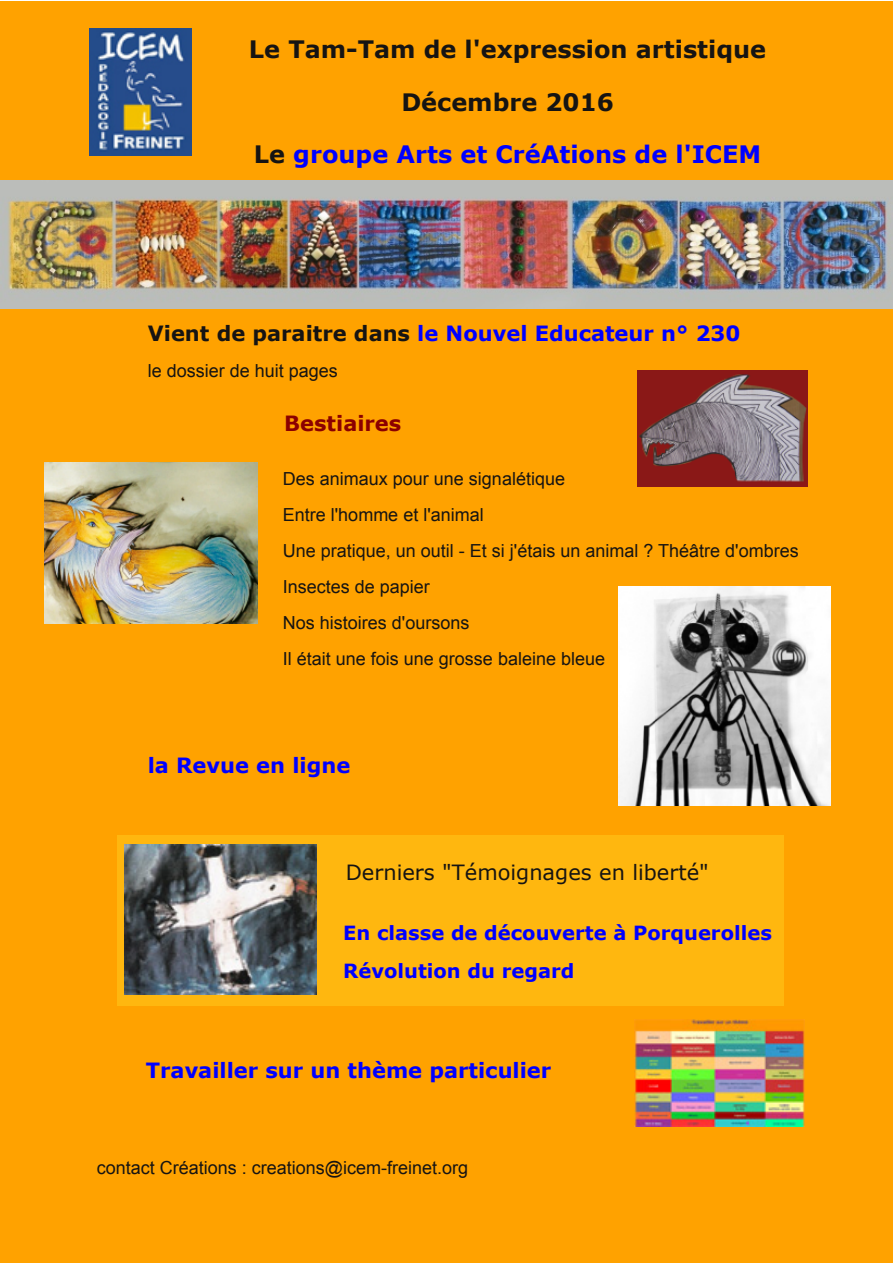
<style>
.page{position:relative;width:893px;height:1263px;background:#fff}
.page>*{position:absolute;margin:0;border:0;box-sizing:border-box;transform-origin:0 0}
.t1{font:700 24px/52.5px "Verdana";color:#161413;text-align:center}
.t2{font:700 21px "Verdana";color:#00f}
.t3{font:21px "Verdana";color:#161413}
.t4{font:700 21px "Verdana";color:#8b0000}
.t5{font:700 19.5px/37.5px "Verdana";color:#00f}
.t6{font:18px/36px "Arial";color:#161413}
.s1{color:#00f}
.s2{color:#161413}
</style>
<div class="page">
<div style="left:0;top:1px;width:893px;height:1262px;background:#ffa200"></div>
<img style="left:0;top:180px;width:893px;height:129px">
<img style="left:44px;top:463px;width:213px;height:161px">
<img style="left:89px;top:28px;width:102px;height:128px">
<img style="left:618px;top:587px;width:213px;height:219px">
<img style="left:637px;top:370px;width:170px;height:117px">
<div style="left:117px;top:835px;width:667px;height:171px;background:#ffb70f"></div>
<img style="left:125px;top:845px;width:192px;height:150px">
<img style="left:634px;top:1019px;width:170px;height:107px">
<h1 class="t1" style="left:249px;top:23px;width:519px">Le Tam-Tam de l'expression artistique<br>Décembre 2016<br>Le <span class="s1">groupe Arts et CréAtions de l'ICEM</span></h1>
<p class="t2" style="left:148px;top:320px;width:594px"><span class="s2">Vient de paraitre dans</span> le Nouvel Educateur n° 230</p>
<p class="t6" style="left:148px;top:353px;width:192px">le dossier de huit pages</p>
<p class="t4" style="left:284px;top:410px;width:119px">Bestiaires</p>
<p class="t6" style="left:283px;top:461px;width:517px">Des animaux pour une signalétique<br>Entre l'homme et l'animal<br>Une pratique, un outil - Et si j'étais un animal ? Théâtre d'ombres Insectes de papier<br>Nos histoires d'oursons<br>Il était une fois une grosse baleine bleue</p>
<p class="t2" style="left:148px;top:752px;width:204px">la Revue en ligne</p>
<p class="t3" style="left:346px;top:859px;width:365px">Derniers "Témoignages en liberté"</p>
<p class="t5" style="left:343px;top:914px;width:430px">En classe de découverte à Porquerolles<br>Révolution du regard</p>
<p class="t2" style="left:146px;top:1057px;width:407px">Travailler sur un thème particulier</p>
<p class="t6" style="left:97px;top:1150px;width:373px">contact Créations : creations@icem-freinet.org</p>
</div>
